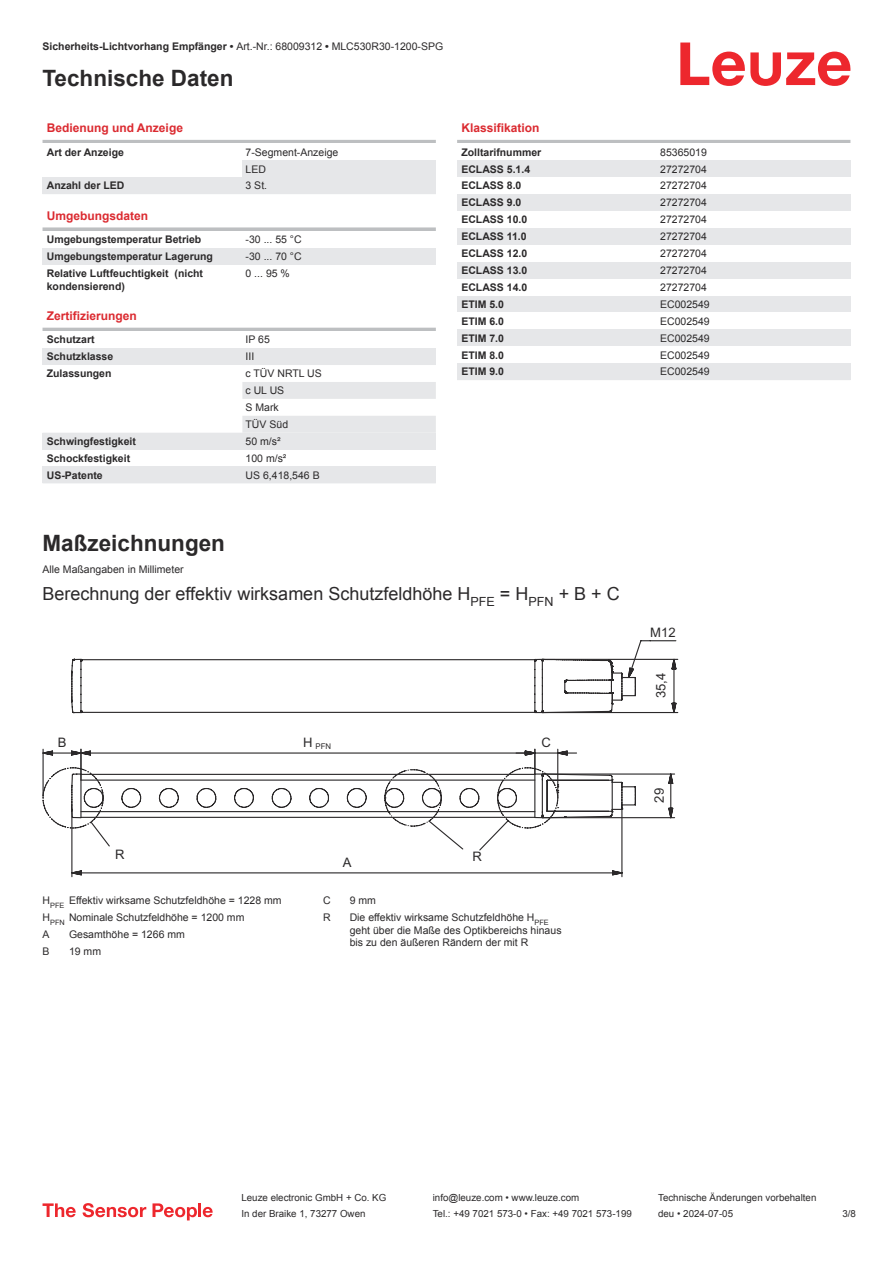
<style>
.page{position:relative;width:893px;height:1263px;background:#fff}
.page>*{position:absolute;margin:0;border:0;box-sizing:border-box;transform-origin:0 0}
.t1{font:700 22.5px "Arial";color:#2b292a}
.t2{font:18px "Arial";color:#2b292a}
.t3{font:13.05px "Arial";letter-spacing:.005em;color:#2b292a}
.t4{font:700 12px "Arial";color:#db2a30}
.t5{font:10.5px/17px "Arial";color:#2b292a}
.t6{font:700 10.5px/12.6px "Arial";color:#2b292a}
.t7{font:9.75px "Arial";color:#2b292a}
.t8{font:7.8px "Arial";color:#2b292a}
.s1{font-weight:400}
</style>
<div class="page">
<svg style="left:680px;top:43px;width:170px;height:43px"></svg>
<hr style="left:43px;top:140px;width:393px;height:3px;background:#bdbfc1">
<div style="left:242px;top:160px;width:194px;height:17px;background:#e6e7e9"></div>
<div style="left:43px;top:177px;width:199px;height:17px;background:#e6e7e9"></div>
<div style="left:242px;top:177px;width:194px;height:17px;background:#e6e7e9"></div>
<svg style="left:43px;top:227px;width:393px;height:4px;background:#c4c6c8"></svg>
<div style="left:43px;top:248px;width:199px;height:17px;background:#e6e7e9"></div>
<div style="left:242px;top:248px;width:194px;height:17px;background:#e6e7e9"></div>
<hr style="left:43px;top:328px;width:393px;height:3px;background:#bdbfc1">
<div style="left:43px;top:348px;width:199px;height:17px;background:#e6e7e9"></div>
<div style="left:242px;top:348px;width:194px;height:17px;background:#e6e7e9"></div>
<svg style="left:242px;top:382px;width:194px;height:51px"></svg>
<div style="left:43px;top:433px;width:199px;height:17px;background:#e6e7e9"></div>
<div style="left:242px;top:433px;width:194px;height:17px;background:#e6e7e9"></div>
<div style="left:43px;top:466px;width:199px;height:17px;background:#e6e7e9"></div>
<div style="left:242px;top:466px;width:194px;height:17px;background:#e6e7e9"></div>
<hr style="left:457px;top:140px;width:393px;height:3px;background:#bdbfc1">
<div style="left:457px;top:160px;width:200px;height:17px;background:#e6e7e9"></div>
<div style="left:657px;top:160px;width:193px;height:17px;background:#e6e7e9"></div>
<div style="left:457px;top:194px;width:200px;height:17px;background:#e6e7e9"></div>
<div style="left:657px;top:194px;width:193px;height:17px;background:#e6e7e9"></div>
<div style="left:457px;top:228px;width:200px;height:17px;background:#e6e7e9"></div>
<div style="left:657px;top:228px;width:193px;height:17px;background:#e6e7e9"></div>
<div style="left:457px;top:262px;width:200px;height:17px;background:#e6e7e9"></div>
<div style="left:657px;top:262px;width:193px;height:17px;background:#e6e7e9"></div>
<div style="left:457px;top:296px;width:200px;height:16px;background:#e6e7e9"></div>
<div style="left:657px;top:296px;width:193px;height:16px;background:#e6e7e9"></div>
<div style="left:457px;top:329px;width:200px;height:17px;background:#e6e7e9"></div>
<div style="left:657px;top:329px;width:193px;height:17px;background:#e6e7e9"></div>
<div style="left:457px;top:363px;width:200px;height:17px;background:#e6e7e9"></div>
<div style="left:657px;top:363px;width:193px;height:17px;background:#e6e7e9"></div>
<svg style="left:43px;top:1203px;width:33px;height:14px"></svg>
<svg style="left:83px;top:1203px;width:63px;height:14px"></svg>
<svg style="left:153px;top:1203px;width:44px;height:17px"></svg>
<hr style="left:198px;top:1203px;width:3px;height:14px;background:#ed272d">
<svg style="left:203px;top:1207px;width:10px;height:10px"></svg>
<svg style="left:71px;top:658px;width:463px;height:9px"></svg>
<svg style="left:71px;top:667px;width:463px;height:47px"></svg>
<svg style="left:534px;top:640px;width:144px;height:74px"></svg>
<svg style="left:43px;top:748px;width:632px;height:129px"></svg>
<p class="t6" style="left:43px;top:41px;width:402px">Sicherheits-Lichtvorhang Empfänger • <span class="s1">Art.-Nr.: 68009312</span> • <span class="s1">MLC530R30-1200-SPG</span></p>
<h1 class="t1" style="left:43px;top:70px;width:192px">Technische Daten</h1>
<p class="t4" style="left:47px;top:123px;width:138px">Bedienung und Anzeige</p>
<p class="t6" style="left:47px;top:147px;width:79px">Art der Anzeige</p>
<p class="t5" style="left:246px;top:144px;width:94px">7-Segment-Anzeige<br>LED</p>
<p class="t6" style="left:47px;top:180px;width:79px">Anzahl der LED</p>
<p class="t5" style="left:246px;top:178px;width:23px">3 St.</p>
<p class="t4" style="left:47px;top:211px;width:103px">Umgebungsdaten</p>
<p class="t6" style="left:47px;top:234px;width:156px">Umgebungstemperatur Betrieb</p>
<p class="t5" style="left:246px;top:232px;width:58px">-30 ... 55 °C</p>
<p class="t6" style="left:47px;top:251px;width:168px">Umgebungstemperatur Lagerung</p>
<p class="t5" style="left:246px;top:249px;width:58px">-30 ... 70 °C</p>
<p class="t6" style="left:47px;top:268px;width:158px">Relative Luftfeuchtigkeit (nicht kondensierend)</p>
<p class="t5" style="left:246px;top:266px;width:46px">0 ... 95 %</p>
<p class="t4" style="left:47px;top:311px;width:92px">Zertifizierungen</p>
<p class="t6" style="left:47px;top:334px;width:49px">Schutzart</p>
<p class="t5" style="left:246px;top:332px;width:26px">IP 65</p>
<p class="t6" style="left:47px;top:351px;width:68px">Schutzklasse</p>
<p class="t5" style="left:246px;top:349px;width:10px">III</p>
<p class="t6" style="left:47px;top:368px;width:66px">Zulassungen</p>
<p class="t5" style="left:246px;top:366px;width:78px">c TÜV NRTL US c UL US<br>S Mark<br>TÜV Süd</p>
<p class="t6" style="left:47px;top:436px;width:91px">Schwingfestigkeit</p>
<p class="t5" style="left:246px;top:434px;width:37px">50 m/s²</p>
<p class="t6" style="left:47px;top:453px;width:85px">Schockfestigkeit</p>
<p class="t5" style="left:246px;top:451px;width:42px">100 m/s²</p>
<p class="t6" style="left:47px;top:470px;width:58px">US-Patente</p>
<p class="t5" style="left:246px;top:467px;width:76px">US 6,418,546 B</p>
<p class="t4" style="left:461px;top:123px;width:80px">Klassifikation</p>
<p class="t6" style="left:461px;top:147px;width:81px">Zolltarifnummer</p>
<p class="t5" style="left:660px;top:144px;width:48px">85365019</p>
<p class="t6" style="left:461px;top:164px;width:70px">ECLASS 5.1.4</p>
<p class="t5" style="left:660px;top:161px;width:48px">27272704</p>
<p class="t6" style="left:461px;top:180px;width:62px">ECLASS 8.0</p>
<p class="t5" style="left:660px;top:178px;width:48px">27272704</p>
<p class="t6" style="left:461px;top:197px;width:62px">ECLASS 9.0</p>
<p class="t5" style="left:660px;top:195px;width:48px">27272704</p>
<p class="t6" style="left:461px;top:214px;width:67px">ECLASS 10.0</p>
<p class="t5" style="left:660px;top:212px;width:48px">27272704</p>
<p class="t6" style="left:461px;top:231px;width:67px">ECLASS 11.0</p>
<p class="t5" style="left:660px;top:229px;width:48px">27272704</p>
<p class="t6" style="left:461px;top:248px;width:67px">ECLASS 12.0</p>
<p class="t5" style="left:660px;top:246px;width:48px">27272704</p>
<p class="t6" style="left:461px;top:265px;width:67px">ECLASS 13.0</p>
<p class="t5" style="left:660px;top:263px;width:48px">27272704</p>
<p class="t6" style="left:461px;top:282px;width:67px">ECLASS 14.0</p>
<p class="t5" style="left:660px;top:280px;width:48px">27272704</p>
<p class="t6" style="left:461px;top:299px;width:44px">ETIM 5.0</p>
<p class="t5" style="left:660px;top:297px;width:51px">EC002549</p>
<p class="t6" style="left:461px;top:316px;width:44px">ETIM 6.0</p>
<p class="t5" style="left:660px;top:313px;width:51px">EC002549</p>
<p class="t6" style="left:461px;top:333px;width:44px">ETIM 7.0</p>
<p class="t5" style="left:660px;top:330px;width:51px">EC002549</p>
<p class="t6" style="left:461px;top:349px;width:44px">ETIM 8.0</p>
<p class="t5" style="left:660px;top:347px;width:51px">EC002549</p>
<p class="t6" style="left:461px;top:366px;width:44px">ETIM 9.0</p>
<p class="t5" style="left:660px;top:364px;width:51px">EC002549</p>
<h1 class="t1" style="left:43px;top:534px;width:184px">Maßzeichnungen</h1>
<p class="t5" style="left:43px;top:562px;width:143px">Alle Maßangaben in Millimeter</p>
<h2 class="t2" style="left:43px;top:587px;width:579px">Berechnung der effektiv wirksamen Schutzfeldhöhe H<sub>PFE</sub> = H<sub>PFN</sub> + B + C</h2>
<p class="t3" style="left:58px;top:738px;width:10px">B</p>
<p class="t8" style="left:303px;top:743px;width:29px"><sup>H</sup> PFN</p>
<p class="t3" style="left:115px;top:849px;width:11px">R</p>
<p class="t3" style="left:472px;top:852px;width:11px">R</p>
<p class="t3" style="left:343px;top:857px;width:10px">A</p>
<p class="t3" style="left:542px;top:737px;width:11px">C</p>
<p class="t5" style="left:43px;top:893px;width:241px">H<sub>PFE</sub> Effektiv wirksame Schutzfeldhöhe = 1228 mm<br>H<sub>PFN</sub> Nominale Schutzfeldhöhe = 1200 mm<br>A</p>
<p class="t5" style="left:69px;top:927px;width:117px">Gesamthöhe = 1266 mm</p>
<p class="t5" style="left:43px;top:944px;width:9px">B</p>
<p class="t5" style="left:69px;top:944px;width:34px">19 mm</p>
<p class="t5" style="left:323px;top:893px;width:9px">C</p>
<p class="t5" style="left:350px;top:893px;width:28px">9 mm</p>
<p class="t5" style="left:323px;top:910px;width:9px">R</p>
<p class="t5" style="left:350px;top:912px;width:213px;line-height:12.6px">Die effektiv wirksame Schutzfeldhöhe H<sub>PFE </sub>geht über die Maße des Optikbereichs hinaus bis zu den äußeren Rändern der mit R</p>
<p class="t3" style="left:650px;top:627px;width:27px">M12</p>
<p class="t3" style="left:656px;top:698px;width:27px;rotate:-90deg">35,4</p>
<p class="t3" style="left:654px;top:803px;width:16px;rotate:-90deg">29</p>
<p class="t7" style="left:241px;top:1194px;width:146px">Leuze electronic GmbH + Co. KG</p>
<p class="t7" style="left:433px;top:1194px;width:148px">info@leuze.com • www.leuze.com</p>
<p class="t7" style="left:658px;top:1194px;width:160px">Technische Änderungen vorbehalten</p>
<p class="t7" style="left:241px;top:1210px;width:126px">In der Braike 1, 73277 Owen</p>
<p class="t7" style="left:433px;top:1210px;width:201px">Tel.: +49 7021 573-0 • Fax: +49 7021 573-199</p>
<p class="t7" style="left:658px;top:1210px;width:76px">deu • 2024-07-05</p>
<p class="t7" style="left:842px;top:1210px;width:15px">3 /8</p>
</div>
